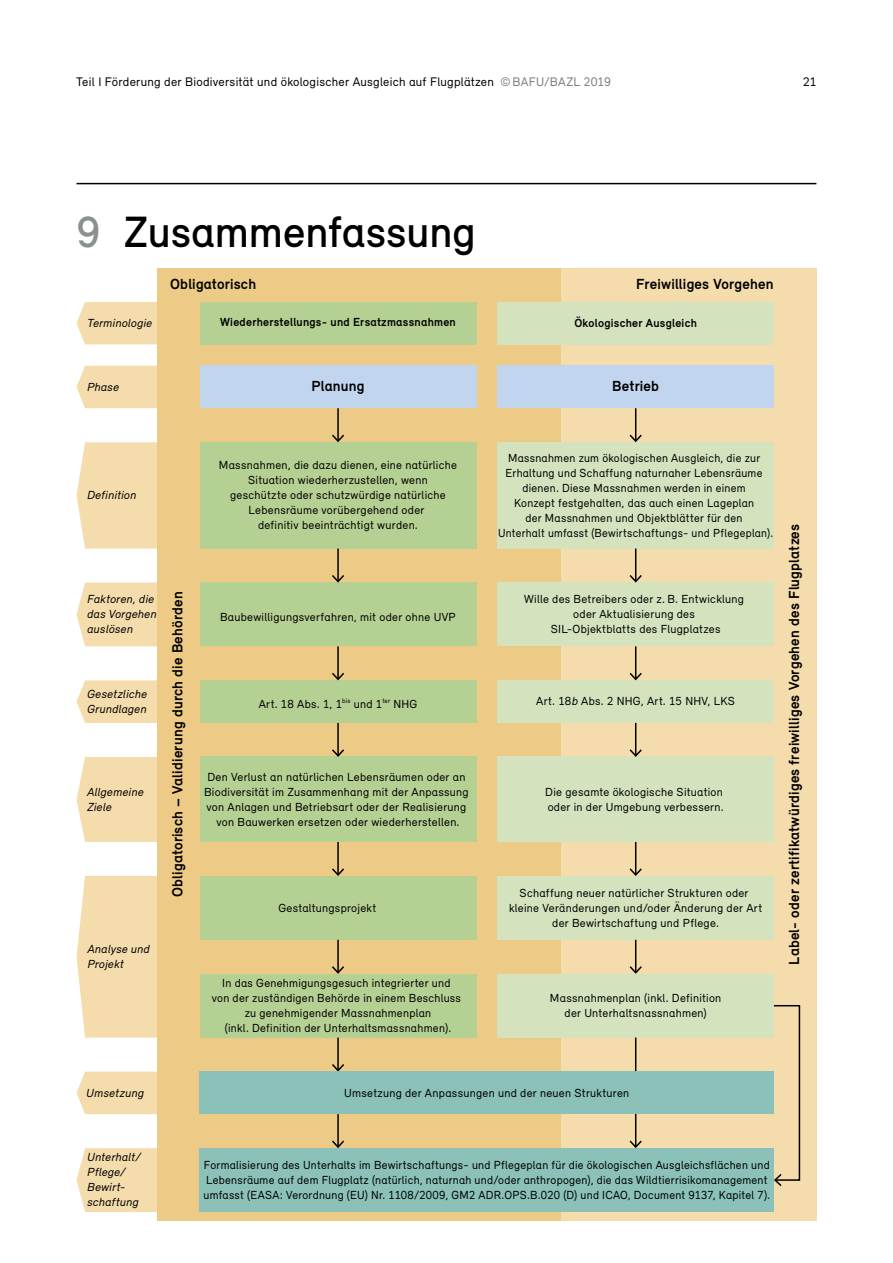
<style>
.page{position:relative;width:893px;height:1263px;background:#fff}
.page>*{position:absolute;margin:0;border:0;box-sizing:border-box;transform-origin:0 0}
._07_Inhalt_07_Kapiteltitel_nummeriert_Tei{font:500 45px "Relevant";color:#000}
.t1{font:700 15px "Relevant";letter-spacing:.015em;color:#000}
.t2{font:12.75px "Relevant";letter-spacing:.02em;color:#000}
.t3{font:12px/15px "Relevant";letter-spacing:.025em;color:#000;text-align:center}
.t4{font:italic 12px/15px "Relevant";letter-spacing:.02em;color:#000}
.t5{font:700 12px "Relevant";letter-spacing:.02em;color:#000}
.s1{color:#7c7c7c}
.s2{color:#89908f}
.s3{font-style:italic}
</style>
<div class="page">
<hr style="left:77px;top:183px;width:739px;height:1px;background:#000">
<div style="left:77px;top:302px;width:80px;height:42px;background:#f4dcac"></div>
<div style="left:77px;top:366px;width:80px;height:42px;background:#f4dcac"></div>
<svg style="left:77px;top:680px;width:80px;height:43px;background:#f4deb0"></svg>
<div style="left:77px;top:757px;width:80px;height:85px;background:#f4dcac"></div>
<svg style="left:77px;top:1071px;width:80px;height:43px;background:#f4deb1"></svg>
<div style="left:77px;top:1148px;width:80px;height:64px;background:#f4dcac"></div>
<div style="left:77px;top:876px;width:80px;height:161px;background:#f4dcac"></div>
<div style="left:77px;top:583px;width:80px;height:63px;background:#f4dcac"></div>
<svg style="left:77px;top:442px;width:80px;height:107px;background:#f4deb0"></svg>
<div style="left:157px;top:268px;width:404px;height:952px;background:#edca85"></div>
<div style="left:561px;top:268px;width:255px;height:952px;background:#f4dcac"></div>
<div style="left:200px;top:302px;width:276px;height:42px;background:#b5d093"></div>
<div style="left:200px;top:366px;width:276px;height:42px;background:#c1d5ef"></div>
<div style="left:497px;top:302px;width:277px;height:42px;background:#d4e2be"></div>
<div style="left:200px;top:680px;width:276px;height:43px;background:#b5d093"></div>
<div style="left:497px;top:680px;width:277px;height:43px;background:#d4e2be"></div>
<div style="left:200px;top:757px;width:276px;height:85px;background:#b5d093"></div>
<div style="left:497px;top:757px;width:277px;height:85px;background:#d4e2be"></div>
<div style="left:200px;top:876px;width:276px;height:64px;background:#b5d093"></div>
<div style="left:200px;top:1148px;width:574px;height:64px;background:#8bc1b8"></div>
<div style="left:497px;top:876px;width:277px;height:64px;background:#d4e2be"></div>
<div style="left:200px;top:974px;width:276px;height:63px;background:#b5d093"></div>
<div style="left:497px;top:974px;width:277px;height:63px;background:#d4e2be"></div>
<div style="left:200px;top:583px;width:276px;height:63px;background:#b5d093"></div>
<div style="left:497px;top:583px;width:277px;height:63px;background:#d4e2be"></div>
<div style="left:200px;top:442px;width:276px;height:107px;background:#b5d093"></div>
<div style="left:497px;top:442px;width:277px;height:107px;background:#d4e2be"></div>
<div style="left:497px;top:366px;width:277px;height:42px;background:#c1d5ef"></div>
<hr style="left:635px;top:408px;width:1px;height:33px;background:#000">
<svg style="left:630px;top:435px;width:12px;height:7px"></svg>
<hr style="left:635px;top:549px;width:1px;height:32px;background:#000">
<svg style="left:630px;top:575px;width:12px;height:8px"></svg>
<hr style="left:635px;top:646px;width:1px;height:33px;background:#000">
<svg style="left:630px;top:673px;width:12px;height:7px"></svg>
<hr style="left:635px;top:723px;width:1px;height:32px;background:#000">
<svg style="left:630px;top:749px;width:12px;height:8px"></svg>
<hr style="left:635px;top:842px;width:1px;height:32px;background:#000">
<svg style="left:630px;top:868px;width:12px;height:8px"></svg>
<hr style="left:635px;top:940px;width:1px;height:32px;background:#000">
<svg style="left:630px;top:966px;width:12px;height:8px"></svg>
<hr style="left:635px;top:1037px;width:1px;height:109px;background:#000">
<svg style="left:630px;top:1140px;width:12px;height:8px"></svg>
<hr style="left:337px;top:408px;width:2px;height:33px;background:#000">
<svg style="left:332px;top:435px;width:12px;height:7px"></svg>
<hr style="left:337px;top:549px;width:2px;height:32px;background:#000">
<svg style="left:332px;top:575px;width:12px;height:8px"></svg>
<hr style="left:337px;top:646px;width:2px;height:33px;background:#000">
<svg style="left:332px;top:673px;width:12px;height:7px"></svg>
<hr style="left:337px;top:723px;width:2px;height:32px;background:#000">
<svg style="left:332px;top:749px;width:12px;height:8px"></svg>
<hr style="left:337px;top:842px;width:2px;height:32px;background:#000">
<svg style="left:332px;top:868px;width:12px;height:8px"></svg>
<hr style="left:337px;top:940px;width:2px;height:32px;background:#000">
<svg style="left:332px;top:966px;width:12px;height:8px"></svg>
<hr style="left:337px;top:1037px;width:2px;height:33px;background:#000">
<svg style="left:332px;top:1064px;width:12px;height:7px"></svg>
<hr style="left:337px;top:1114px;width:2px;height:32px;background:#000">
<svg style="left:332px;top:1140px;width:12px;height:8px"></svg>
<div style="left:200px;top:1071px;width:574px;height:43px;background:#8bc1b8"></div>
<svg style="left:772px;top:1005px;width:29px;height:181px"></svg>
<p class="t2" style="left:76px;top:74px;width:536px">Teil I Förderung der Biodiversität und ökologischer Ausgleich auf Flugplätzen <span class="s1">©BAFU/BAZL 2019</span></p>
<p class="t2" style="left:803px;top:74px;width:15px">21</p>
<h2 class="_07_Inhalt_07_Kapiteltitel_nummeriert_Tei" style="left:77px;top:204px;width:401px"><span class="s2">9</span> Zusammenfassung</h2>
<p class="t1" style="left:170px;top:275px;width:88px">Obligatorisch</p>
<p class="t4" style="left:87px;top:315px;width:66px">Terminologie</p>
<p class="t5" style="left:220px;top:315px;width:237px">Wiederherstellungs- und Ersatzmassnahmen</p>
<p class="t1" style="left:636px;top:275px;width:139px">Freiwilliges Vorgehen</p>
<p class="t5" style="left:574px;top:315px;width:124px">Ökologischer Ausgleich</p>
<p class="t4" style="left:87px;top:379px;width:33px">Phase</p>
<p class="t1" style="left:311px;top:377px;width:55px">Planung</p>
<p class="t1" style="left:612px;top:377px;width:48px">Betrieb</p>
<p class="t4" style="left:87px;top:487px;width:51px">Definition</p>
<p class="t3" style="left:219px;top:457px;width:240px">Massnahmen, die dazu dienen, eine natürliche Situation wiederherzustellen, wenn geschützte oder schutzwürdige natürliche Lebensräume vorübergehend oder<br>definitiv beeinträchtigt wurden.</p>
<p class="t4" style="left:87px;top:591px;width:71px">Faktoren, die das Vorgehen auslösen</p>
<p class="t4" style="left:87px;top:686px;width:61px">Gesetzliche<br>Grundlagen</p>
<p class="t4" style="left:87px;top:784px;width:58px">Allgemeine<br>Ziele</p>
<p class="t1" style="left:168px;top:897px;width:307px;rotate:-90deg">Obligatorisch – Validierung durch die Behörden</p>
<p class="t4" style="left:88px;top:941px;width:64px">Analyse und<br>Projekt</p>
<p class="t3" style="left:220px;top:609px;width:237px">Baubewilligungsverfahren, mit oder ohne UVP</p>
<p class="t3" style="left:259px;top:696px;width:160px">Art. 18 Abs. 1, 1<sup>bis</sup> und 1<sup>ter</sup> NHG</p>
<p class="t3" style="left:204px;top:769px;width:266px">Den Verlust an natürlichen Lebensräumen oder an Biodiversität im Zusammenhang mit der Anpassung von Anlagen und Betriebsart oder der Realisierung von Bauwerken ersetzen oder wiederherstellen.</p>
<p class="t3" style="left:278px;top:900px;width:100px">Gestaltungsprojekt</p>
<p class="t3" style="left:212px;top:975px;width:251px">In das Genehmigungsgesuch integrierter und<br>von der zuständigen Behörde in einem Beschluss zu genehmigender Massnahmenplan<br>(inkl. Definition der Unterhaltsmassnahmen).</p>
<p class="t3" style="left:498px;top:450px;width:277px">Massnahmen zum ökologischen Ausgleich, die zur Erhaltung und Schaffung naturnaher Lebensräume dienen. Diese Massnahmen werden in einem<br>Konzept festgehalten, das auch einen Lageplan<br>der Massnahmen und Objektblätter für den<br>Unterhalt umfasst (Bewirtschaftungs- und Pflegeplan).</p>
<p class="t3" style="left:524px;top:591px;width:221px">Wille des Betreibers oder z. B. Entwicklung oder Aktualisierung des<br>SIL-Objektblatts des Flugplatzes</p>
<p class="t3" style="left:536px;top:693px;width:200px">Art. 18<span class="s3">b</span> Abs. 2 NHG, Art. 15 NHV, LKS</p>
<p class="t3" style="left:545px;top:784px;width:180px;text-align:left">Die gesamte ökologische Situation oder in der Umgebung verbessern.</p>
<p class="t3" style="left:509px;top:885px;width:255px">Schaffung neuer natürlicher Strukturen oder kleine Veränderungen und/oder Änderung der Art der Bewirtschaftung und Pflege.</p>
<p class="t3" style="left:550px;top:990px;width:173px">Massnahmenplan (inkl. Definition der Unterhaltsnassnahmen)</p>
<p class="t1" style="left:785px;top:965px;width:442px;rotate:-90deg">Label- oder zertifikatwürdiges freiwilliges Vorgehen des Flugplatzes</p>
<p class="t4" style="left:86px;top:1085px;width:59px">Umsetzung</p>
<p class="t4" style="left:87px;top:1149px;width:55px">Unterhalt/<br>Pflege/<br>Bewirt&shy;schaftung</p>
<p class="t3" style="left:344px;top:1085px;width:286px">Umsetzung der Anpassungen und der neuen Strukturen</p>
<p class="t3" style="left:203px;top:1157px;width:568px;text-align:left">Formalisierung des Unterhalts im Bewirtschaftungs- und Pflegeplan für die ökologischen Ausgleichsflächen und<br>Lebensräume auf dem Flugplatz (natürlich, naturnah und/oder anthropogen), die das Wildtierrisikomanagement umfasst (EASA: Verordnung (EU) Nr. 1108/2009, GM2 ADR.OPS.B.020 (D) und ICAO, Document 9137, Kapitel 7).</p>
</div>
